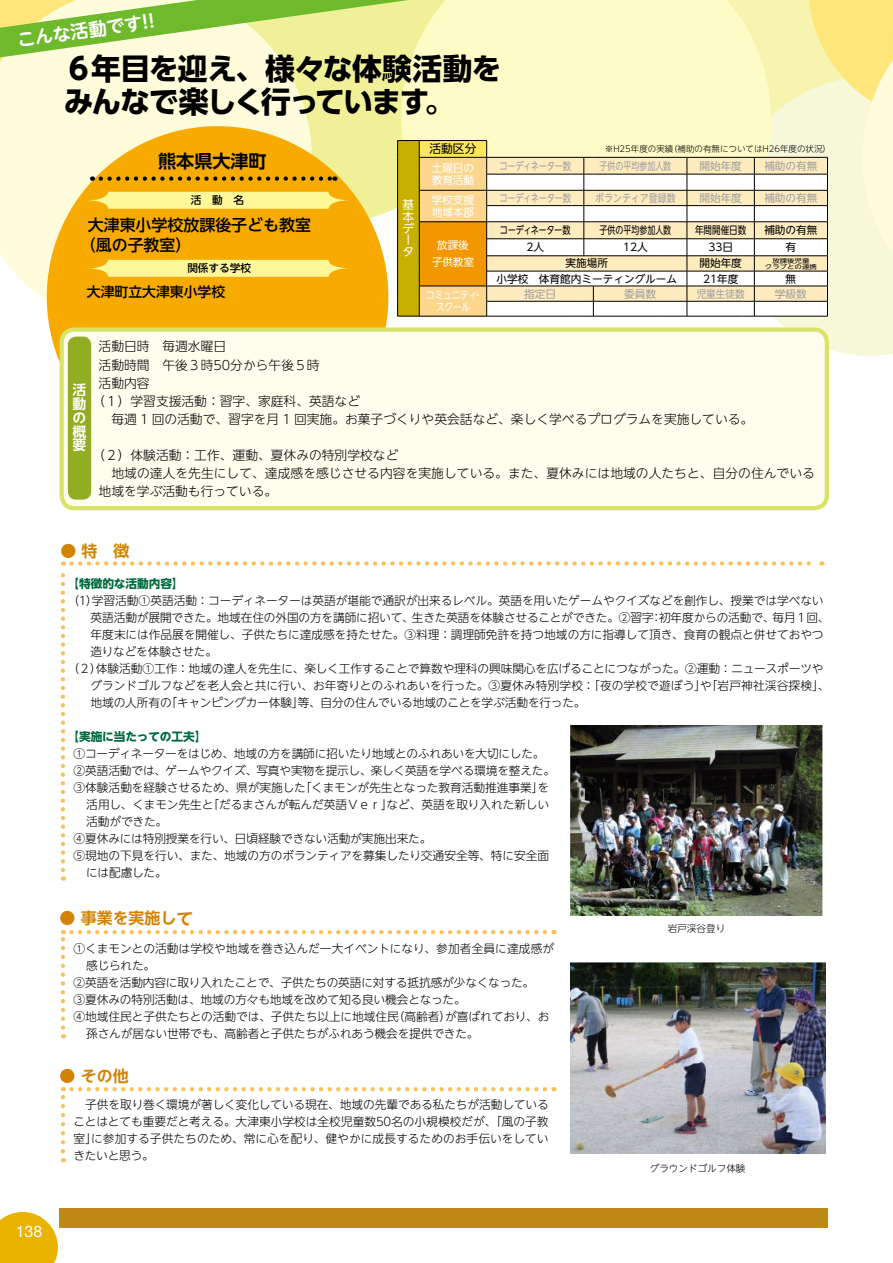
<style>
.page{position:relative;width:893px;height:1263px;background:#fff}
.page>*{position:absolute;margin:0;border:0;box-sizing:border-box;transform-origin:0 0}
.t1{font:700 29.7px/33px "UD Shin Go Pro";letter-spacing:-.045em;color:#000}
.t2{font:700 18px "UD Shin M Go Pro De";color:#fff}
.t3{font:700 18px "UD Shin Go NT Pro De";color:#000}
.t4{font:500 15.9px/20.2px "UD Shin Go NT Pro";color:#000}
.t5{font:700 15.9px "UD Shin Go NT Pro De";color:#d28300}
.t6{font:15.9px "Helvetica Neue";color:#fff}
.t7{font:500 13.8px "UD Shin Go NT Pro";color:#000}
.t8{font:700 13.8px/13.8px "UD Shin Go NT Pro De";color:#fff;text-align:justify}
.t9{font:300 12.75px/18.1px "UD Shin Go NT Pro";color:#000}
.t10{font:300 11.7px/17px "UD Shin Go NT Pro";letter-spacing:-.01em;color:#000;text-align:justify}
.t11{font:300 11.7px "UD Shin Go NT Pro";letter-spacing:.01em;color:#000}
.t12{font:700 11.7px "UD Shin Go NT Pro";letter-spacing:-.01em;color:#00693e}
.t13{font:11.7px/11.7px "UD Shin Go NT Pro";color:#fff}
.t14{font:11.7px "UD Shin Go NT Pro";color:#000}
.t15{font:10.65px "UD Shin Go NT Pro";color:#000}
.t16{font:10.65px "UD Shin Go NT Pro";color:#9fa0a0}
.t17{font:10.65px/11.7px "UD Shin Go NT Pro";color:#fff}
.t18{font:10.65px "UD Shin Go NT Pro";letter-spacing:-.035em;color:#9fa0a0;scale:.78 1}
.t19{font:10.65px/11.7px "UD Shin Go NT Pro";letter-spacing:-.075em;color:#fff;text-align:center;scale:.86 1}
.t20{font:500 10.65px "UD Shin Go NT Pro";color:#000}
.t21{font:10.65px "UD Shin Go NT Pro";color:#9fa0a0;scale:.75 1}
.t22{font:10.65px "UD Shin Go NT Pro";color:#9fa0a0;scale:.84 1}
.t23{font:10.65px "UD Shin Go NT Pro";letter-spacing:-.035em;color:#000;scale:.77 1}
.t24{font:10.65px "UD Shin Go NT Pro";color:#000;scale:.75 1}
.t25{font:10.65px "UD Shin Go NT Pro";color:#000;scale:.8 1}
.t26{font:10.65px "UD Shin Go NT Pro";color:#9fa0a0;scale:.9 1}
.t27{font:300 9.6px "UD Shin Go NT Pro";color:#000}
.t28{font:300 8.55px "UD Shin Go NT Pro";color:#000}
.t29{font:6px/6.4px "UD Shin Go NT Pro";color:#000;text-align:center;scale:1.25 1}
.s1{font-size:16.95px}
</style>
<div class="page">
<svg style="left:0;top:1212px;width:58px;height:51px;background:#ecbb1e"></svg>
<svg style="left:822px;top:328px;width:71px;height:28px;background:#f7f8dc"></svg>
<div style="left:62px;top:330px;width:765px;height:178px;background:#fffeee;border-radius:13px"></div>
<div style="left:60px;top:327px;width:769px;height:183px;border:4px solid #d9e367;border-radius:13px"></div>
<div style="left:68px;top:337px;width:23px;height:163px;background:#92ad23;border-radius:9px"></div>
<svg style="left:61px;top:561px;width:4px;height:309px"></svg>
<svg style="left:71px;top:561px;width:751px;height:5px"></svg>
<svg style="left:61px;top:930px;width:4px;height:98px"></svg>
<svg style="left:71px;top:930px;width:483px;height:4px"></svg>
<svg style="left:61px;top:1087px;width:4px;height:64px"></svg>
<svg style="left:71px;top:1087px;width:483px;height:4px"></svg>
<img style="left:570px;top:725px;width:252px;height:190px">
<img style="left:571px;top:962px;width:254px;height:192px">
<div style="left:60px;top:1208px;width:768px;height:20px;background:#be8915"></div>
<svg style="left:0;top:0;width:893px;height:328px;background:#f1e199"></svg>
<h2 class="t2" style="left:-2px;top:28px;width:158px;rotate:-8deg">　こんな活動です!!</h2>
<h1 class="t1" style="left:64px;top:51px;width:439px">６年目を迎え、様々な体験活動をみんなで楽しく行っています。</h1>
<h2 class="t3" style="left:158px;top:147px;width:110px">熊本県大津町</h2>
<p class="t20" style="left:191px;top:192px;width:55px">活　動　名</p>
<h3 class="t4" style="left:80px;top:214px;width:233px;text-indent:8px">大津東小学校放課後子ども教室（風の子教室）</h3>
<p class="t7" style="left:87px;top:281px;width:140px">大津町立大津東小学校</p>
<p class="t20" style="left:187px;top:260px;width:65px">関係する学校</p>
<p class="t13" style="left:403px;top:199px;width:13px">基本データ</p>
<p class="t14" style="left:430px;top:139px;width:48px">活動区分</p>
<p class="t17" style="left:432px;top:162px;width:44px">土曜日の教育活動</p>
<p class="t18" style="left:499px;top:157px;width:94px">コーディネーター数</p>
<p class="t21" style="left:599px;top:157px;width:97px">子供の平均参加人数</p>
<p class="t16" style="left:699px;top:157px;width:44px">開始年度</p>
<p class="t16" style="left:764px;top:157px;width:55px">補助の有無</p>
<p class="t17" style="left:432px;top:194px;width:44px">学校支援地域本部</p>
<p class="t18" style="left:499px;top:189px;width:94px">コーディネーター数</p>
<p class="t22" style="left:595px;top:189px;width:97px">ボランティア登録数</p>
<p class="t16" style="left:699px;top:189px;width:44px">開始年度</p>
<p class="t16" style="left:764px;top:189px;width:55px">補助の有無</p>
<p class="t17" style="left:432px;top:237px;width:44px;line-height:17px;text-align:center">放課後子供教室</p>
<p class="t28" style="left:605px;top:142px;width:228px">※H25年度の実績（補助の有無についてはH26年度の状況）</p>
<p class="t23" style="left:500px;top:222px;width:94px">コーディネーター数</p>
<p class="t24" style="left:599px;top:222px;width:97px">子供の平均参加人数</p>
<p class="t25" style="left:695px;top:222px;width:65px">年間開催日数</p>
<p class="t15" style="left:764px;top:222px;width:55px">補助の有無</p>
<p class="t15" style="left:526px;top:239px;width:19px">2人</p>
<p class="t15" style="left:623px;top:239px;width:26px">12人</p>
<p class="t15" style="left:708px;top:239px;width:26px">33日</p>
<p class="t15" style="left:786px;top:239px;width:12px">有</p>
<p class="t15" style="left:566px;top:255px;width:44px">実施場所</p>
<p class="t15" style="left:699px;top:255px;width:44px">開始年度</p>
<p class="t29" style="left:765px;top:257px;width:43px">放課後児童<br>クラブとの連携</p>
<p class="t15" style="left:496px;top:270px;width:182px">小学校　体育館内ミーティングルーム</p>
<p class="t15" style="left:703px;top:270px;width:37px">21年度</p>
<p class="t15" style="left:786px;top:270px;width:12px">無</p>
<p class="t19" style="left:426px;top:289px;width:67px">コミュニティ・スクール</p>
<p class="t16" style="left:524px;top:285px;width:33px">指定日</p>
<p class="t16" style="left:624px;top:285px;width:33px">委員数</p>
<p class="t26" style="left:697px;top:285px;width:55px">児童生徒数</p>
<p class="t16" style="left:775px;top:285px;width:33px">学級数</p>
<p class="t8" style="left:73px;top:383px;width:15px">活動の概要</p>
<p class="t9" style="left:99px;top:337px;width:129px">活動日時　毎週水曜日</p>
<p class="t9" style="left:99px;top:355px;width:222px">活動時間　午後３時50分から午後５時</p>
<p class="t9" style="left:99px;top:373px;width:53px">活動内容</p>
<p class="t9" style="left:92px;top:391px;width:269px">（１）学習支援活動：習字、家庭科、英語など</p>
<p class="t9" style="left:99px;top:409px;width:656px">　毎週 1 回の活動で、習字を月 1 回実施。お菓子づくりや英会話など、楽しく学べるプログラムを実施している。</p>
<p class="t9" style="left:99px;top:445px;width:718px;text-indent:-6px">（２）体験活動：工作、運動、夏休みの特別学校など<br>　地域の達人を先生にして、達成感を感じさせる内容を実施している。また、夏休みには地域の人たちと、自分の住んでいる地域を学ぶ活動も行っている。</p>
<h3 class="t5" style="left:60px;top:538px;width:71px">● 特　徴</h3>
<p class="t12" style="left:67px;top:574px;width:118px">【特徴的な活動内容】</p>
<p class="t10" style="left:67px;top:591px;width:758px">（1）学習活動①英語活動：コーディネーターは英語が堪能で通訳が出来るレベル。英語を用いたゲームやクイズなどを創作し、授業では学べない</p>
<p class="t10" style="left:91px;top:608px;width:740px">英語活動が展開できた。地域在住の外国の方を講師に招いて、生きた英語を体験させることができた。②習字：初年度からの活動で、毎月１回、</p>
<p class="t10" style="left:91px;top:625px;width:735px">年度末には作品展を開催し、子供たちに達成感を持たせた。③料理：調理師免許を持つ地域の方に指導して頂き、食育の観点と併せておやつ</p>
<p class="t10" style="left:91px;top:642px;width:128px">造りなどを体験させた。</p>
<p class="t10" style="left:67px;top:659px;width:758px">（２）体験活動①工作：地域の達人を先生に、楽しく工作することで算数や理科の興味関心を広げることにつながった。②運動：ニュースポーツや</p>
<p class="t11" style="left:90px;top:676px;width:741px">グランドゴルフなどを老人会と共に行い、お年寄りとのふれあいを行った。③夏休み特別学校：「夜の学校で遊ぼう」や「岩戸神社渓谷探検」、</p>
<p class="t10" style="left:91px;top:693px;width:496px">地域の人所有の「キャンピングカー体験」等、自分の住んでいる地域のことを学ぶ活動を行った。</p>
<p class="t12" style="left:67px;top:727px;width:140px">【実施に当たっての工夫】</p>
<p class="t10" style="left:74px;top:744px;width:473px">①コーディネーターをはじめ、地域の方を講師に招いたり地域とのふれあいを大切にした。</p>
<p class="t10" style="left:74px;top:761px;width:483px">②英語活動では、ゲームやクイズ、写真や実物を提示し、楽しく英語を学べる環境を整えた。</p>
<p class="t10" style="left:74px;top:778px;width:477px">③体験活動を経験させるため、県が実施した「くまモンが先生となった教育活動推進事業」を</p>
<p class="t10" style="left:86px;top:795px;width:464px">活用し、くまモン先生と「だるまさんが転んだ英語Ｖｅｒ」など、英語を取り入れた新しい</p>
<p class="t10" style="left:86px;top:812px;width:82px">活動ができた。</p>
<p class="t10" style="left:74px;top:829px;width:359px">④夏休みには特別授業を行い、日頃経験できない活動が実施出来た。</p>
<p class="t10" style="left:74px;top:846px;width:477px">⑤現地の下見を行い、また、地域の方のボランティアを募集したり交通安全等、特に安全面</p>
<p class="t10" style="left:86px;top:863px;width:82px">には配慮した。</p>
<h3 class="t5" style="left:60px;top:905px;width:135px">● 事業を実施し<span class="s1">て</span></h3>
<p class="t10" style="left:74px;top:940px;width:482px">①くまモンとの活動は学校や地域を巻き込んだ一大イベントになり、参加者全員に達成感が</p>
<p class="t10" style="left:86px;top:957px;width:70px">感じられた。</p>
<p class="t10" style="left:74px;top:974px;width:462px">②英語を活動内容に取り入れたことで、子供たちの英語に対する抵抗感が少なくなった。</p>
<p class="t10" style="left:74px;top:991px;width:394px">③夏休みの特別活動は、地域の方々も地域を改めて知る良い機会となった。</p>
<p class="t10" style="left:74px;top:1008px;width:477px">④地域住民と子供たちとの活動では、子供たち以上に地域住民（高齢者）が喜ばれており、お</p>
<p class="t10" style="left:86px;top:1025px;width:394px">孫さんが居ない世帯でも、高齢者と子供たちがふれあう機会を提供できた。</p>
<h3 class="t5" style="left:60px;top:1062px;width:71px">● その他</h3>
<p class="t10" style="left:73px;top:1095px;width:477px">　子供を取り巻く環境が著しく変化している現在、地域の先輩である私たちが活動していることはとても重要だと考える。大津東小学校は全校児童数50名の小規模校だが、「風の子教室」に参加する子供たちのため、常に心を配り、健やかに成長するためのお手伝いをしていきたいと思う。</p>
<h3 class="t6" style="left:16px;top:1222px;width:28px">138</h3>
<p class="t27" style="left:668px;top:920px;width:59px">岩戸渓谷登り</p>
<p class="t27" style="left:650px;top:1161px;width:97px">グラウンドゴルフ体験</p>
</div>
